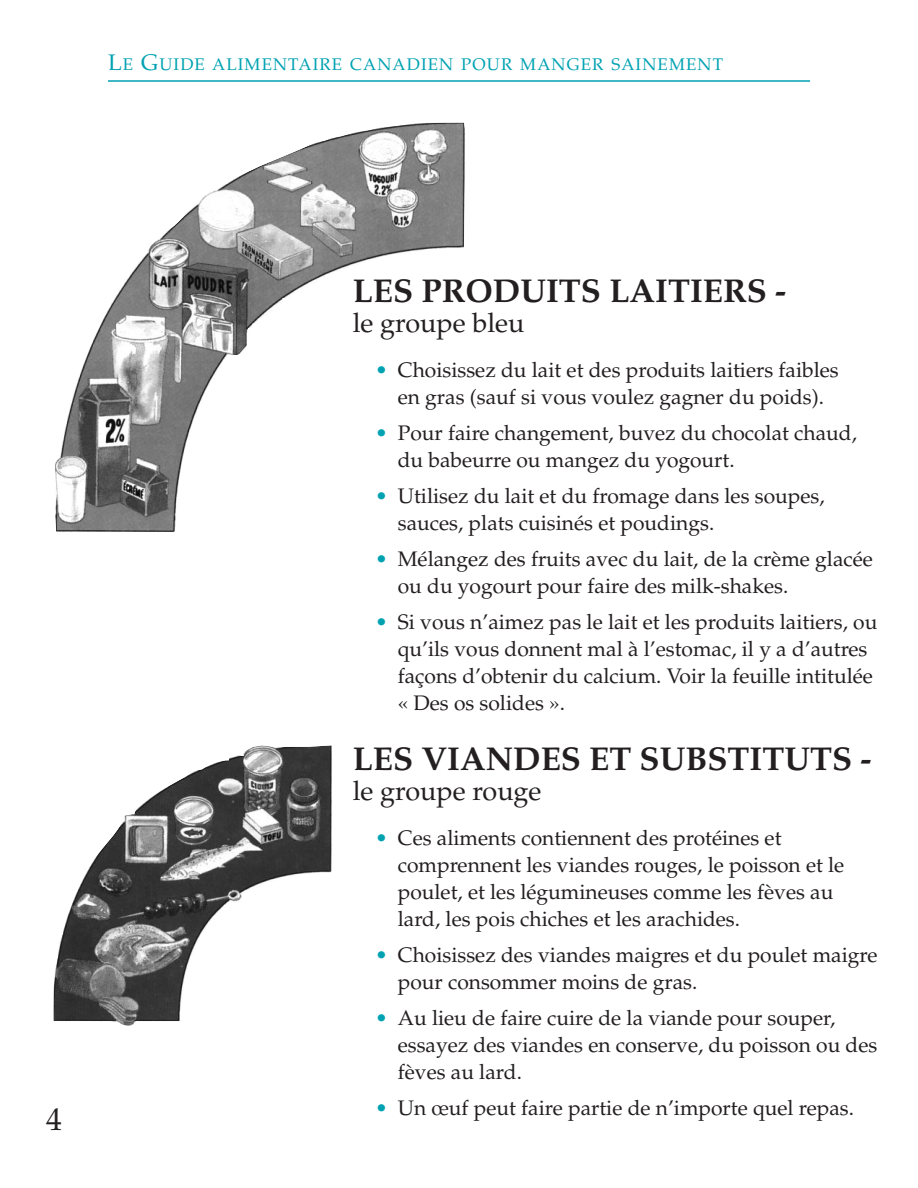
<style>
.page{position:relative;width:918px;height:1188px;background:#fff}
.page>*{position:absolute;margin:0;border:0;box-sizing:border-box;transform-origin:0 0}
.t1{font:700 33px "Palatino";color:#231f20}
.t2{font:31.5px "Palatino";color:#231f20}
.t3{font:27px "Palatino";color:#231f20}
.t4{font:21px/27px "Palatino";color:#231f20}
.t5{font:16.8px "Palatino";letter-spacing:.065em;color:#00a2b2}
.s1{font-size:22.5px}
.s2{color:#00a2b2}
</style>
<div class="page">
<img style="left:55px;top:123px;width:410px;height:409px">
<hr style="left:108px;top:80px;width:702px;height:2px;background:#00a2b2">
<img style="left:53px;top:745px;width:279px;height:281px">
<p class="t5" style="left:108px;top:58px;width:617px"><span class="s1">L</span>E <span class="s1">G</span>UIDE ALIMENTAIRE CANADIEN POUR MANGER SAINEMENT</p>
<h2 class="t2" style="left:46px;top:1107px;width:17px">4</h2>
<h1 class="t1" style="left:353px;top:278px;width:435px">LES PRODUITS LAITIERS -</h1>
<p class="t3" style="left:353px;top:313px;width:173px">le groupe bleu</p>
<p class="t4" style="left:375px;top:359px;width:465px;text-align:center"><span class="s2">•</span> Choisissez du lait et des produits laitiers faibles en gras (sauf si vous voulez gagner du poids).</p>
<p class="t4" style="left:398px;top:422px;width:461px;text-indent:-22px"><span class="s2">•</span> Pour faire changement, buvez du chocolat chaud, du babeurre ou mangez du yogourt.</p>
<p class="t4" style="left:398px;top:485px;width:428px;text-indent:-22px"><span class="s2">•</span> Utilisez du lait et du fromage dans les soupes, sauces, plats cuisinés et poudings.</p>
<p class="t4" style="left:398px;top:548px;width:477px;text-indent:-22px"><span class="s2">•</span> Mélangez des fruits avec du lait, de la crème glacée ou du yogourt pour faire des milk-shakes.</p>
<p class="t4" style="left:398px;top:611px;width:481px;text-indent:-22px"><span class="s2">•</span> Si vous n’aimez pas le lait et les produits laitiers, ou qu’ils vous donnent mal à l’estomac, il y a d’autres façons d’obtenir du calcium. Voir la feuille intitulée « Des os solides ».</p>
<h1 class="t1" style="left:353px;top:746px;width:520px">LES VIANDES ET SUBSTITUTS -</h1>
<p class="t3" style="left:353px;top:781px;width:190px">le groupe rouge</p>
<p class="t4" style="left:398px;top:827px;width:448px;text-indent:-22px"><span class="s2">•</span> Ces aliments contiennent des protéines et comprennent les viandes rouges, le poisson et le poulet, et les légumineuses comme les fèves au lard, les pois chiches et les arachides.</p>
<p class="t4" style="left:398px;top:944px;width:481px;text-indent:-22px"><span class="s2">•</span> Choisissez des viandes maigres et du poulet maigre pour consommer moins de gras.</p>
<p class="t4" style="left:398px;top:1007px;width:481px;text-indent:-22px"><span class="s2">•</span> Au lieu de faire cuire de la viande pour souper, essayez des viandes en conserve, du poisson ou des fèves au lard.</p>
<p class="t4" style="left:375px;top:1097px;width:480px"><span class="s2">•</span> Un œuf peut faire partie de n’importe quel repas.</p>
</div>
